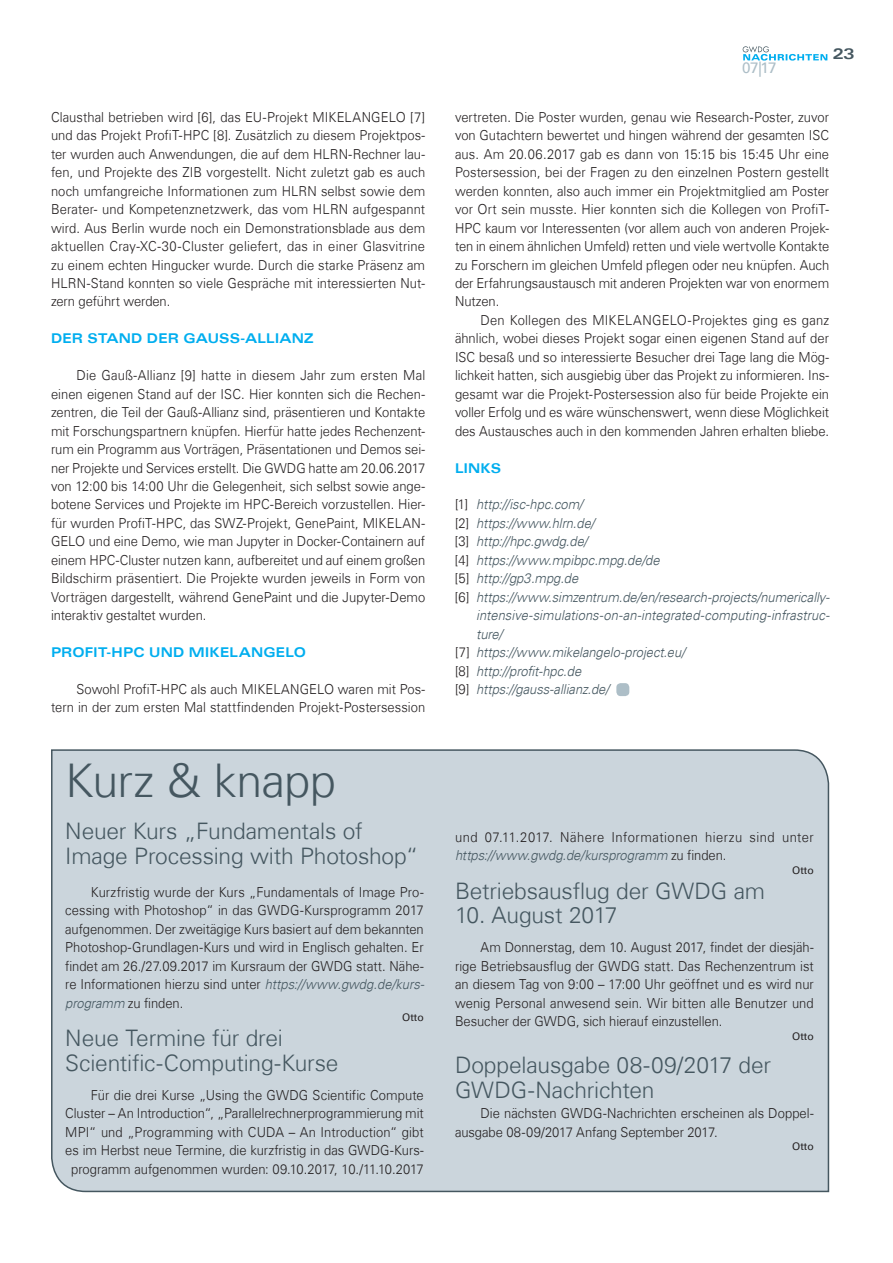
<style>
.page{position:relative;width:893px;height:1263px;background:#fff}
.page>*{position:absolute;margin:0;border:0;box-sizing:border-box;transform-origin:0 0}
.t1{font:300 46.5px "Univers Com 45";letter-spacing:-.01em;color:#455760}
.t2{font:300 22.8px/24.9px "Univers Com 45";letter-spacing:-.01em;color:#455760}
.t3{font:15.3px "Univers Com 55 Roman";color:#adbec7}
.t4{font:15px "Univers Com 63 Bold Ext";color:#455760}
.t5{font:300 13.8px/18.5px "Univers Com 45";color:#231f20;text-align:justify;scale:.94 1}
.t6{font:italic 300 13.8px "Univers Com 45";color:#455760;scale:.94 1}
.t7{font:300 13.8px/18.5px "Univers Com 45";letter-spacing:.035em;color:#231f20;scale:.94 1}
.t8{font:13.5px "Univers Com 63 Bold Ext";letter-spacing:.01em;color:#00aeef;scale:.94 1}
.t9{font:10.5px "Univers Com 55 Roman";color:#231f20}
.s1{font-style:italic;color:#455760}
.s2{font-style:normal;color:#231f20}
</style>
<div class="page">
<svg style="left:743px;top:46px;width:84px;height:15px"></svg>
<div style="left:51px;top:749px;width:779px;height:444px;background:#cbd5dc"></div>
<div style="left:616px;top:683px;width:13px;height:13px;background:#adbec7;border-radius:4px"></div>
<p class="t5" style="left:51px;top:108px;width:400px">Clausthal betrieben wird [6], das EU-Projekt MIKELANGELO [7] und das Projekt ProfiT-HPC [8]. Zusätzlich zu diesem Projektpos&shy;ter wurden auch Anwendungen, die auf dem HLRN-Rechner lau&shy;fen, und Projekte des ZIB vorgestellt. Nicht zuletzt gab es auch noch umfangreiche Informationen zum HLRN selbst sowie dem Berater- und Kompetenznetzwerk, das vom HLRN aufgespannt wird. Aus Berlin wurde noch ein Demonstrationsblade aus dem aktuellen Cray-XC-30-Cluster geliefert, das in einer Glasvitrine zu einem echten Hingucker wurde. Durch die starke Präsenz am HLRN-Stand konnten so viele Gespräche mit interessierten Nut&shy;zern geführt werden.</p>
<p class="t8" style="left:51px;top:331px;width:281px">DER STAND DER GAUSS-ALLIANZ</p>
<p class="t5" style="left:51px;top:366px;width:400px;text-indent:26px">Die Gauß-Allianz [9] hatte in diesem Jahr zum ersten Mal einen eigenen Stand auf der ISC. Hier konnten sich die Rechen&shy;zentren, die Teil der Gauß-Allianz sind, präsentieren und Kontakte mit Forschungspartnern knüpfen. Hierfür hatte jedes Rechenzent&shy;rum ein Programm aus Vorträgen, Präsentationen und Demos sei&shy;ner Projekte und Services erstellt. Die GWDG hatte am 20.06.2017 von 12:00 bis 14:00 Uhr die Gelegenheit, sich selbst sowie ange&shy;botene Services und Projekte im HPC-Bereich vorzustellen. Hier&shy;für wurden ProfiT-HPC, das SWZ-Projekt, GenePaint, MIKELAN-GELO und eine Demo, wie man Jupyter in Docker-Containern auf einem HPC-Cluster nutzen kann, aufbereitet und auf einem großen Bildschirm präsentiert. Die Projekte wurden jeweils in Form von Vorträgen dargestellt, während GenePaint und die Jupyter-Demo interaktiv gestaltet wurden.</p>
<p class="t8" style="left:51px;top:645px;width:273px">PROFIT-HPC UND MIKELANGELO</p>
<p class="t5" style="left:51px;top:680px;width:400px;text-align:right">Sowohl ProfiT-HPC als auch MIKELANGELO waren mit Pos&shy;tern in der zum ersten Mal stattfindenden Projekt-Postersession</p>
<h1 class="t1" style="left:65px;top:752px;width:272px">Kurz &amp; knapp</h1>
<h2 class="t2" style="left:65px;top:819px;width:355px">Neuer Kurs „Fundamentals of<br>Image Processing with Photoshop“</h2>
<p class="t5" style="left:65px;top:883px;width:384px;text-indent:26px">Kurzfristig wurde der Kurs „Fundamentals of Image Pro&shy;cessing with Photoshop“ in das GWDG-Kursprogramm 2017 aufgenommen. Der zweitägige Kurs basiert auf dem bekannten Photoshop-Grundlagen-Kurs und wird in Englisch gehalten. Er findet am 26./27.09.2017 im Kursraum der GWDG statt. Nähe&shy;re Informationen hierzu sind unter <span class="s1">https://www.gwdg.de/kurs&shy;programm</span> zu finden.</p>
<p class="t9" style="left:402px;top:1011px;width:23px">Otto</p>
<h2 class="t2" style="left:65px;top:1025px;width:275px">Neue Termine für drei<br>Scientific-Computing-Kurse</h2>
<p class="t5" style="left:65px;top:1086px;width:383px;text-align:right">Für die drei Kurse „Using the GWDG Scientific Compute Cluster – An Introduction“, „Parallelrechnerprogrammierung mit MPI“ und „Programming with CUDA – An Introduction“ gibt es im Herbst neue Termine, die kurzfristig in das GWDG-Kurs&shy;programm aufgenommen wurden: 09.10.2017, 10./11.10.2017</p>
<p class="t3" style="left:742px;top:58px;width:36px">07|17</p>
<p class="t4" style="left:833px;top:45px;width:24px">23</p>
<p class="t5" style="left:455px;top:108px;width:400px">vertreten. Die Poster wurden, genau wie Research-Poster, zuvor von Gutachtern bewertet und hingen während der gesamten ISC aus. Am 20.06.2017 gab es dann von 15:15 bis 15:45 Uhr eine Postersession, bei der Fragen zu den einzelnen Postern gestellt werden konnten, also auch immer ein Projektmitglied am Poster vor Ort sein musste. Hier konnten sich die Kollegen von ProfiT-HPC kaum vor Interessenten (vor allem auch von anderen Projek&shy;ten in einem ähnlichen Umfeld) retten und viele wertvolle Kontakte zu Forschern im gleichen Umfeld pflegen oder neu knüpfen. Auch der Erfahrungsaustausch mit anderen Projekten war von enormem Nutzen.</p>
<p class="t5" style="left:455px;top:311px;width:400px;text-indent:26px">Den Kollegen des MIKELANGELO-Projektes ging es ganz ähnlich, wobei dieses Projekt sogar einen eigenen Stand auf der ISC besaß und so interessierte Besucher drei Tage lang die Mög&shy;lichkeit hatten, sich ausgiebig über das Projekt zu informieren. Ins&shy;gesamt war die Projekt-Postersession also für beide Projekte ein voller Erfolg und es wäre wünschenswert, wenn diese Möglichkeit des Austausches auch in den kommenden Jahren erhalten bliebe.</p>
<p class="t8" style="left:455px;top:460px;width:50px">LINKS</p>
<p class="t6" style="left:455px;top:496px;width:138px"><span class="s2">[1]</span> http://isc-hpc.com/</p>
<p class="t6" style="left:455px;top:515px;width:150px"><span class="s2">[2]</span> https://www.hlrn.de/</p>
<p class="t6" style="left:455px;top:533px;width:142px"><span class="s2">[3]</span> http://hpc.gwdg.de/</p>
<p class="t6" style="left:455px;top:551px;width:219px"><span class="s2">[4]</span> https://www.mpibpc.mpg.de/de</p>
<p class="t6" style="left:455px;top:570px;width:133px"><span class="s2">[5]</span> http://gp3.mpg.de</p>
<p class="t6" style="left:455px;top:588px;width:400px"><span class="s2">[6]</span> https://www.simzentrum.de/en/research-projects/numerically-</p>
<p class="t6" style="left:476px;top:607px;width:378px">intensive-simulations-on-an-integrated-computing-infrastruc-</p>
<p class="t6" style="left:476px;top:625px;width:29px">ture/</p>
<p class="t6" style="left:455px;top:644px;width:246px"><span class="s2">[7]</span> https://www.mikelangelo-project.eu/</p>
<p class="t6" style="left:455px;top:662px;width:136px"><span class="s2">[8]</span> http://profit-hpc.de</p>
<p class="t6" style="left:455px;top:681px;width:165px"><span class="s2">[9]</span> https://gauss-allianz.de/</p>
<p class="t7" style="left:455px;top:827px;width:383px">und 07.11.2017. Nähere Informationen hierzu sind unter <span class="s1">https://www.gwdg.de/kursprogramm</span> zu finden.</p>
<p class="t9" style="left:792px;top:863px;width:23px">Otto</p>
<h2 class="t2" style="left:455px;top:878px;width:312px">Betriebsausflug der GWDG am</h2>
<h2 class="t2" style="left:455px;top:903px;width:164px">10. August 2017</h2>
<p class="t5" style="left:455px;top:938px;width:383px;text-indent:26px">Am Donnerstag, dem 10. August 2017, findet der diesjäh&shy;rige Betriebsausflug der GWDG statt. Das Rechenzentrum ist an diesem Tag von 9:00 – 17:00 Uhr geöffnet und es wird nur wenig Personal anwesend sein. Wir bitten alle Benutzer und Besucher der GWDG, sich hierauf einzustellen.</p>
<p class="t9" style="left:792px;top:1029px;width:23px">Otto</p>
<h2 class="t2" style="left:455px;top:1052px;width:318px">Doppelausgabe 08-09/2017 der<br>GWDG-Nachrichten</h2>
<p class="t5" style="left:455px;top:1104px;width:383px;text-indent:26px">Die nächsten GWDG-Nachrichten erscheinen als Doppel&shy;ausgabe 08-09/2017 Anfang September 2017.</p>
<p class="t9" style="left:792px;top:1140px;width:23px">Otto</p>
</div>
